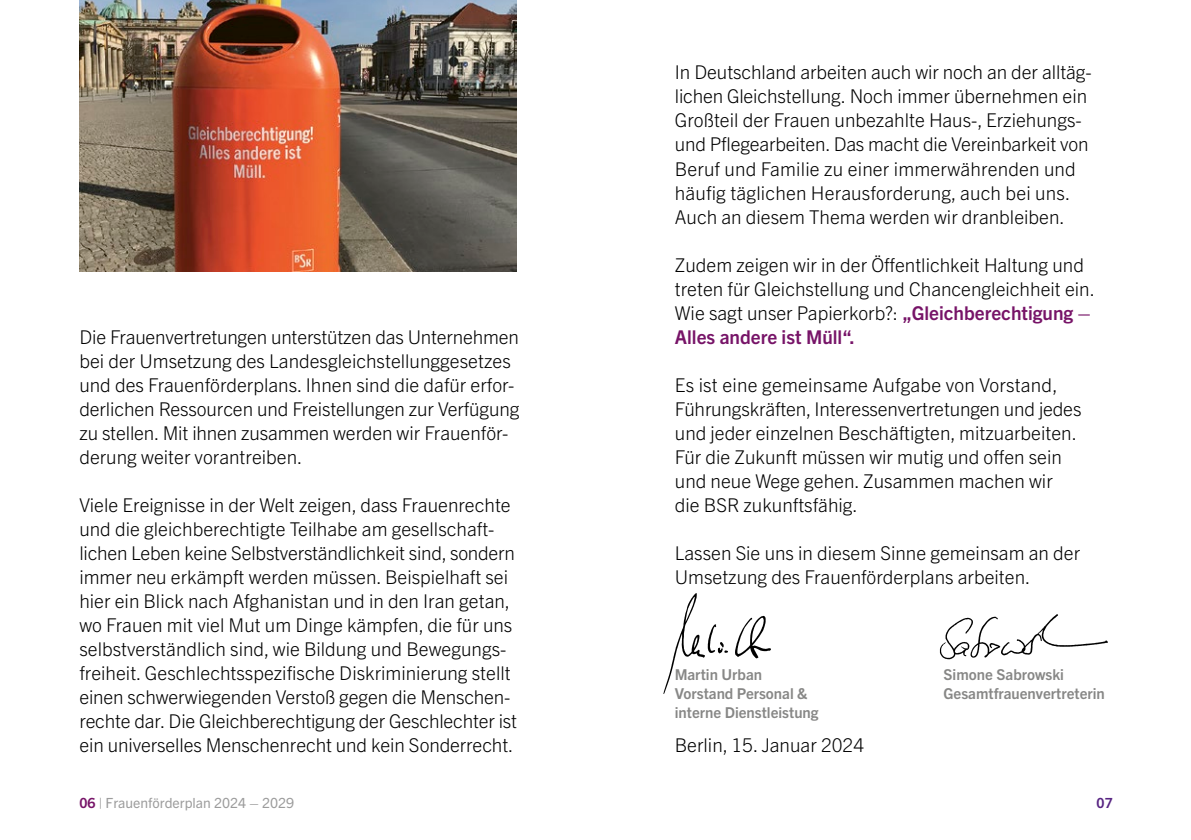
<style>
.page{position:relative;width:1191px;height:840px;background:#fff}
.page>*{position:absolute;margin:0;border:0;box-sizing:border-box;transform-origin:0 0}
.t1{font:300 19px/24px "Trade Gothic Next LT Pro";color:#000}
.t2{font:700 15px/19px "Trade Gothic Next LT Pro";color:#878786}
.t3{font:14px "Trade Gothic Next LT Pro";color:#9c9c9c}
.t4{font:700 14px "Trade Gothic Next LT Pro";color:#572482}
.s1{font-weight:700;color:#771468}
</style>
<div class="page">
<img style="left:663px;top:593px;width:108px;height:101px">
<img style="left:939px;top:614px;width:169px;height:46px">
<img style="left:79px;top:0;width:437px;height:271px">
<p class="t1" style="left:79px;top:323px;width:441px">Die Frauenvertretungen unterstützen das Unternehmen bei der Umsetzung des Landesgleichstellunggesetzes und des Frauenförderplans. Ihnen sind die dafür erfor&shy;derlichen Ressourcen und Freistellungen zur Verfügung zu stellen. Mit ihnen zusammen werden wir Frauenför&shy;derung weiter vorantreiben.</p>
<p class="t1" style="left:79px;top:491px;width:439px">Viele Ereignisse in der Welt zeigen, dass Frauenrechte und die gleichberechtigte Teilhabe am gesellschaft&shy;lichen Leben keine Selbstverständlichkeit sind, sondern immer neu erkämpft werden müssen. Beispielhaft sei hier ein Blick nach Afghanistan und in den Iran getan, wo Frauen mit viel Mut um Dinge kämpfen, die für uns selbstverständlich sind, wie Bildung und Bewegungs&shy;freiheit. Geschlechtsspezifische Diskriminierung stellt einen schwerwiegenden Verstoß gegen die Menschen&shy;rechte dar. Die Gleichberechtigung der Geschlechter ist ein universelles Menschenrecht und kein Sonderrecht.</p>
<p class="t1" style="left:675px;top:59px;width:418px">In Deutschland arbeiten auch wir noch an der alltäg&shy;lichen Gleichstellung. Noch immer übernehmen ein Großteil der Frauen unbezahlte Haus-, Erziehungs&shy;und Pflegearbeiten. Das macht die Vereinbarkeit von Beruf und Familie zu einer immerwährenden und häufig täglichen Herausforderung, auch bei uns.<br>Auch an diesem Thema werden wir dranbleiben.</p>
<p class="t1" style="left:675px;top:251px;width:421px">Zudem zeigen wir in der Öffentlichkeit Haltung und treten für Gleichstellung und Chancengleichheit ein.<br>Wie sagt unser Papierkorb?: <span class="s1">„Gleichberechtigung – Alles andere ist Müll“.</span></p>
<p class="t1" style="left:675px;top:371px;width:408px">Es ist eine gemeinsame Aufgabe von Vorstand, Führungskräften, Interessenvertretungen und jedes und jeder einzelnen Beschäftigten, mitzuarbeiten.<br>Für die Zukunft müssen wir mutig und offen sein und neue Wege gehen. Zusammen machen wir die BSR zukunftsfähig.</p>
<p class="t1" style="left:675px;top:539px;width:407px">Lassen Sie uns in diesem Sinne gemeinsam an der<br>Umsetzung des Frauenförderplans arbeiten.</p>
<p class="t2" style="left:675px;top:663px;width:145px">Martin Urban<br>Vorstand Personal &amp; interne Dienstleistung</p>
<p class="t2" style="left:943px;top:663px;width:163px">Simone Sabrowski<br>Gesamtfrauenvertreterin</p>
<p class="t1" style="left:675px;top:731px;width:191px">Berlin, 15. Januar 2024</p>
<p class="t3" style="left:79px;top:792px;width:216px"><span class="s1">06</span> | Frauenförderplan 2024 – 2029</p>
<p class="t4" style="left:1096px;top:792px;width:18px">07</p>
</div>
